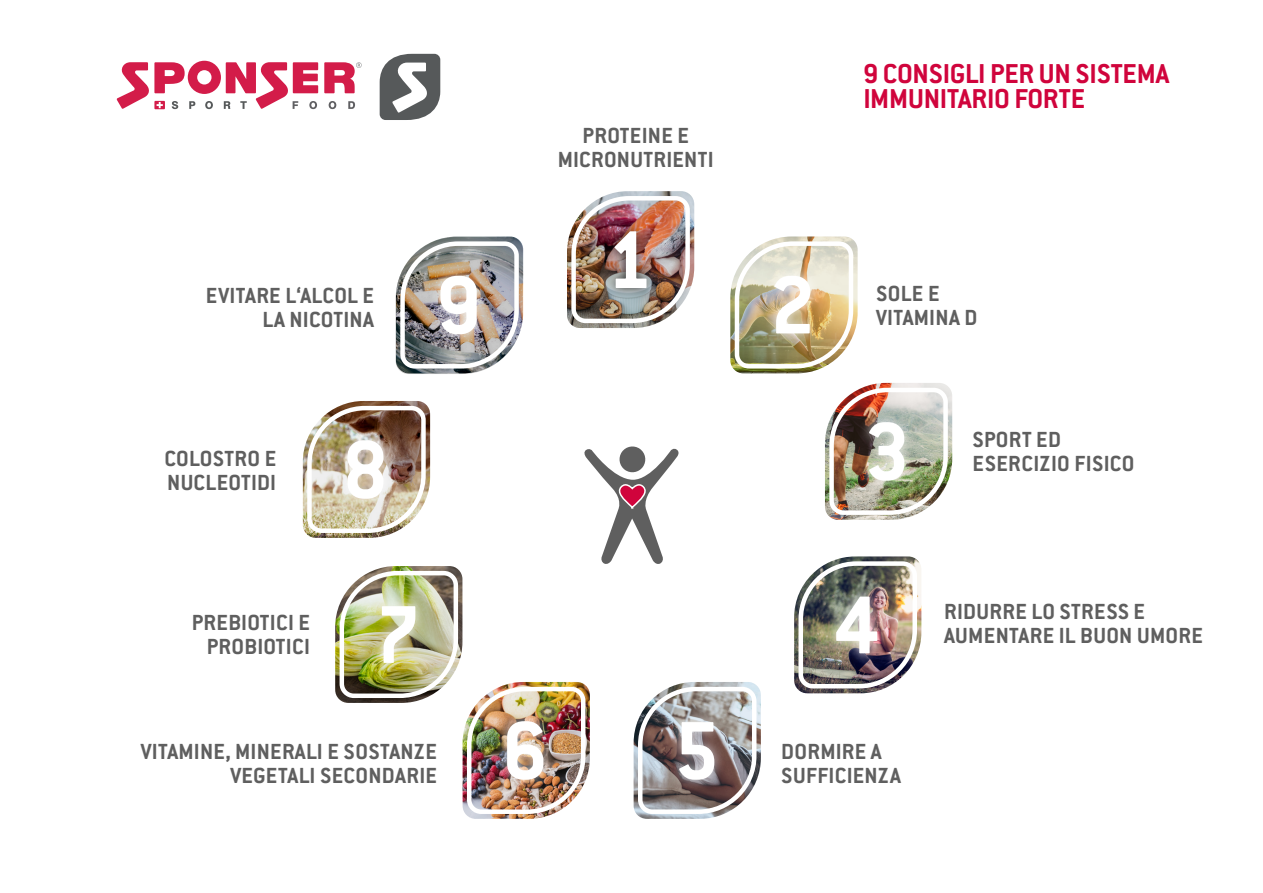
<style>
.page{position:relative;width:1263px;height:893px;background:#fff}
.page>*{position:absolute;margin:0;border:0;box-sizing:border-box;transform-origin:0 0}
.t1{font:700 90px "Conduit ITC";color:#fff}
.t2{font:700 30px/25.5px "Conduit ITC";letter-spacing:-.005em;color:#d0043c}
.t3{font:700 24px/24px "Conduit ITC";letter-spacing:.015em;color:#5f5f5f;text-align:right}
</style>
<div class="page">
<img style="left:396px;top:237px;width:127px;height:137px">
<div style="left:429px;top:264px;width:59px;height:82px;background:#fff;opacity:.85"></div>
<img style="left:825px;top:383px;width:127px;height:136px">
<img style="left:827px;top:385px;width:123px;height:132px">
<div style="left:858px;top:410px;width:58px;height:82px;background:#fff;opacity:.85"></div>
<img style="left:794px;top:556px;width:127px;height:137px">
<img style="left:796px;top:559px;width:123px;height:131px">
<div style="left:824px;top:585px;width:64px;height:80px;background:#fff;opacity:.85"></div>
<img style="left:730px;top:236px;width:128px;height:137px">
<div style="left:764px;top:264px;width:58px;height:81px;background:#fff;opacity:.85"></div>
<img style="left:567px;top:191px;width:127px;height:137px">
<img style="left:569px;top:194px;width:123px;height:131px">
<div style="left:604px;top:220px;width:54px;height:80px;background:#000;opacity:.85"></div>
<svg style="left:380px;top:54px;width:60px;height:66px"></svg>
<svg style="left:329px;top:101px;width:7px;height:8px"></svg>
<svg style="left:348px;top:101px;width:7px;height:8px"></svg>
<svg style="left:117px;top:61px;width:201px;height:48px"></svg>
<svg style="left:324px;top:62px;width:38px;height:31px"></svg>
<img style="left:303px;top:401px;width:456px;height:417px">
<p class="t3" style="left:206px;top:283px;width:170px">EVITARE L‘ALCOL E<br>LA NICOTINA</p>
<h1 class="t1" style="left:436px;top:251px;width:47px">9</h1>
<p class="t3" style="left:164px;top:446px;width:113px;text-align:left">COLOSTRO E<br>NUCLEOTIDI</p>
<h1 class="t1" style="left:343px;top:415px;width:47px">8</h1>
<p class="t3" style="left:558px;top:123px;width:158px;text-align:center">PROTEINE E<br>MICRONUTRIENTI</p>
<h1 class="t1" style="left:607px;top:205px;width:47px">1</h1>
<p class="t3" style="left:192px;top:610px;width:120px">PREBIOTICI E<br>PROBIOTICI</p>
<h1 class="t1" style="left:375px;top:580px;width:47px">7</h1>
<p class="t3" style="left:141px;top:738px;width:298px">VITAMINE, MINERALI E SOSTANZE<br>VEGETALI SECONDARIE</p>
<h1 class="t1" style="left:502px;top:696px;width:47px">6</h1>
<h1 class="t1" style="left:673px;top:696px;width:47px">5</h1>
<p class="t2" style="left:863px;top:60px;width:308px">9 CONSIGLI PER UN SISTEMA<br>IMMUNITARIO FORTE</p>
<h1 class="t1" style="left:770px;top:251px;width:47px">2</h1>
<p class="t3" style="left:876px;top:280px;width:103px;text-align:left">SOLE E<br>VITAMINA D</p>
<h1 class="t1" style="left:865px;top:397px;width:47px">3</h1>
<p class="t3" style="left:973px;top:426px;width:90px">SPORT ED</p>
<p class="t3" style="left:973px;top:450px;width:163px">ESERCIZIO FISICO</p>
<h1 class="t1" style="left:834px;top:570px;width:47px">4</h1>
<p class="t3" style="left:781px;top:738px;width:102px">DORMIRE A</p>
<p class="t3" style="left:781px;top:762px;width:121px">SUFFICIENZA</p>
<p class="t3" style="left:944px;top:598px;width:202px">RIDURRE LO STRESS E</p>
<p class="t3" style="left:944px;top:622px;width:260px">AUMENTARE IL BUON UMORE</p>
</div>
